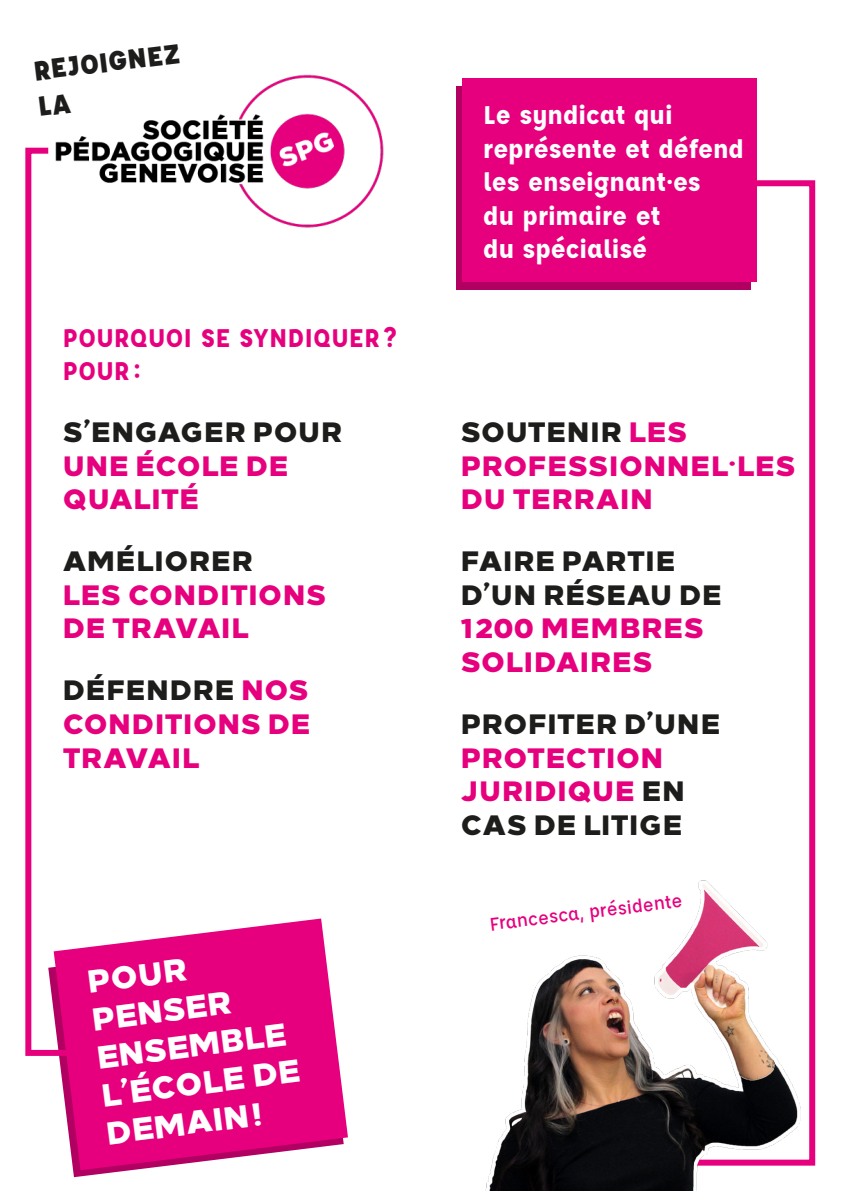
<style>
.page{position:relative;width:842px;height:1191px;background:#fff}
.page>*{position:absolute;margin:0;border:0;box-sizing:border-box;transform-origin:0 0}
.t1{font:800 31.8px/38.2px "Loew";color:#fff}
.t2{font:900 30px/36px "Affogato";color:#1d1d1b}
.t3{font:800 28px/33.6px "Loew";letter-spacing:.025em;color:#e6007e}
.t4{font:700 28px/33.6px "Affogato";letter-spacing:-.005em;color:#fff}
.t5{font:800 28px/33.6px "Loew";letter-spacing:.025em;color:#1d1d1b}
.t6{font:700 28px/33.6px "Affogato";letter-spacing:.005em;color:#e6007e}
.t7{font:500 20px "Affogato";color:#e6007e}
.s1{color:#1d1d1b}
</style>
<div class="page">
<svg style="left:25px;top:147px;width:29px;height:909px"></svg>
<svg style="left:757px;top:180px;width:59px;height:986px"></svg>
<div style="left:456px;top:87px;width:295px;height:203px;background:#b10062"></div>
<svg style="left:54px;top:918px;width:294px;height:252px;fill:#e6007e"></svg>
<img style="left:485px;top:869px;width:326px;height:322px">
<img style="left:46px;top:74px;width:338px;height:166px">
<div style="left:462px;top:79px;width:295px;height:203px;background:#e6007e"></div>
<p class="t2" style="left:31px;top:52px;width:149px;rotate:-7deg">REJOIGNEZ<br>LA</p>
<p class="t6" style="left:63px;top:320px;width:336px">POURQUOI SE SYNDIQUER?<br>POUR:</p>
<p class="t5" style="left:63px;top:413px;width:281px">S’ENGAGER POUR</p>
<p class="t3" style="left:63px;top:446px;width:227px">UNE ÉCOLE DE<br>QUALITÉ</p>
<p class="t5" style="left:63px;top:542px;width:191px">AMÉLIORER</p>
<p class="t3" style="left:63px;top:575px;width:265px">LES CONDITIONS<br>DE TRAVAIL</p>
<p class="t3" style="left:63px;top:671px;width:249px;text-align:justify"><span class="s1">DÉFENDRE</span> NOS CONDITIONS DE TRAVAIL</p>
<p class="t1" style="left:85px;top:960px;width:202px;rotate:-7deg">POUR<br>PENSER<br>ENSEMBLE<br>L’ÉCOLE DE<br>DEMAIN!</p>
<p class="t4" style="left:483px;top:97px;width:262px">Le syndicat qui représente et défend les enseignant·es<br>du primaire et<br>du spécialisé</p>
<p class="t3" style="left:461px;top:413px;width:336px"><span class="s1">SOUTENIR</span> LES<br>PROFESSIONNEL·LES<br>DU TERRAIN</p>
<p class="t5" style="left:461px;top:542px;width:262px">FAIRE PARTIE<br>D’UN RÉSEAU DE</p>
<p class="t3" style="left:461px;top:609px;width:244px">1200 MEMBRES<br>SOLIDAIRES</p>
<p class="t5" style="left:461px;top:705px;width:260px">PROFITER D’UNE</p>
<p class="t3" style="left:461px;top:738px;width:225px">PROTECTION<br>JURIDIQUE <span class="s1">EN<br>CAS DE LITIGE</span></p>
<p class="t7" style="left:488px;top:911px;width:196px;rotate:-7deg">Francesca, présidente</p>
</div>
